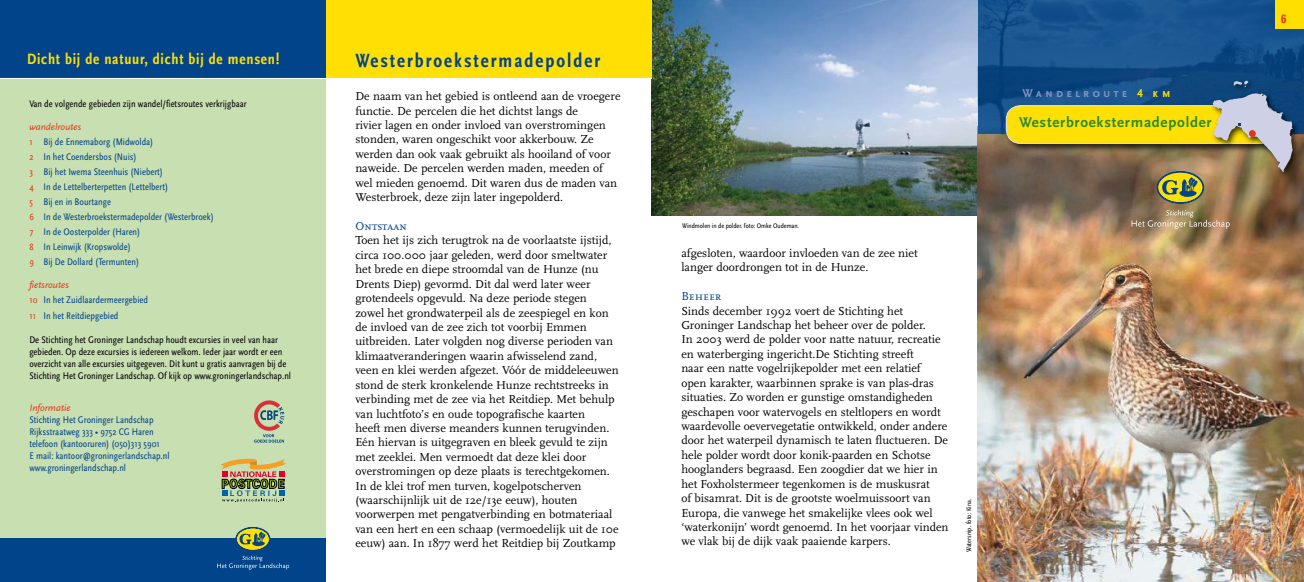
<style>
.page{position:relative;width:1304px;height:582px;background:#fff}
.page>*{position:absolute;margin:0;border:0;box-sizing:border-box;transform-origin:0 0}
.t1{font:20px "Scala Sans Bold Con";letter-spacing:.1em;color:#004489}
.t2{font:15.6px "Scala Sans Bold Con";letter-spacing:.05em;color:#ffdf04}
.t3{font:700 15px "Scala Sans";letter-spacing:.05em;color:#2c8a2d}
.t4{font:12px/14.4px "Scala";color:#000}
.t5{font:12px "Scala Caps";color:#004489}
.t6{font:700 12px "Scala Sans Caps";letter-spacing:.25em;color:#8392be}
.t7{font:700 condensed 12px "Univers";color:#e53517}
.t8{font:10px/15px "Scala Sans Regular Con";color:#014489}
.t9{font:10px/12px "Scala Sans Regular Con";color:#000}
.t10{font:italic 10px "Scala Sans";color:#e53517}
.t11{font:7px "Scala Sans Regular Con";color:#000}
.s1{color:#e53517}
.s2{color:#ffdf04}
</style>
<div class="page">
<div style="left:0;top:0;width:326px;height:581px;background:#014489"></div>
<div style="left:0;top:78px;width:326px;height:459px;background:#c8dfb2"></div>
<svg style="left:217px;top:526px;width:72px;height:43px"></svg>
<svg style="left:220px;top:458px;width:66px;height:43px"></svg>
<div style="left:652px;top:0;width:332px;height:221px;background:linear-gradient(to right,#fff,#fff)"></div>
<img style="left:652px;top:0;width:326px;height:215px">
<img style="left:978px;top:134px;width:326px;height:447px">
<img style="left:978px;top:0;width:326px;height:134px">
<div style="left:326px;top:0;width:326px;height:78px;background:#ffdf04"></div>
<hr style="left:0;top:78px;width:652px;height:1px;background:#fff">
<div style="left:1276px;top:0;width:28px;height:28px;background:#ffdf00"></div>
<div style="left:1004px;top:103px;width:282px;height:51px;background:#000;opacity:.75"></div>
<div style="left:1006px;top:105px;width:270px;height:38px;background:#ffdf04;border-radius:14px"></div>
<div style="left:1006px;top:105px;width:270px;height:39px;border:1px solid #e1e7f4;border-radius:14px"></div>
<div style="left:1209px;top:77px;width:93px;height:103px;background:#000;opacity:.75"></div>
<svg style="left:1234px;top:80px;width:14px;height:7px"></svg>
<img style="left:1213px;top:93px;width:80px;height:79px">
<div style="left:1249px;top:130px;width:7px;height:7px;background:#e53517;border-radius:50%"></div>
<svg style="left:1157px;top:171px;width:47px;height:32px"></svg>
<svg style="left:1132px;top:209px;width:98px;height:20px"></svg>
<svg style="left:254px;top:400px;width:30px;height:42px"></svg>
<p class="t2" style="left:27px;top:51px;width:254px">Dicht bij de natuur, dicht bij de mensen!</p>
<p class="t9" style="left:29px;top:98px;width:219px">Van de volgende gebieden zijn wandel/fietsroutes verkrijgbaar</p>
<p class="t10" style="left:29px;top:121px;width:53px">wandelroutes</p>
<p class="t8" style="left:29px;top:134px;width:186px"><span class="s1">1</span> Bij de Ennemaborg (Midwolda)<br><span class="s1">2</span> In het Coendersbos (Nuis)<br><span class="s1">3</span> Bij het Iwema Steenhuis (Niebert)<br><span class="s1">4</span> In de Lettelberterpetten (Lettelbert)<br><span class="s1">5</span> Bij en in Bourtange<br><span class="s1">6</span> In de Westerbroekstermadepolder (Westerbroek)<br><span class="s1">7</span> In de Oosterpolder (Haren)<br><span class="s1">8</span> In Leinwijk (Kropswolde)<br><span class="s1">9</span> Bij De Dollard (Termunten)</p>
<p class="t10" style="left:29px;top:279px;width:41px">fietsroutes</p>
<p class="t8" style="left:29px;top:292px;width:120px"><span class="s1">10</span> In het Zuidlaardermeergebied<br><span class="s1">11</span> In het Reitdiepgebied</p>
<p class="t9" style="left:29px;top:333px;width:263px">De Stichting het Groninger Landschap houdt excursies in veel van haar gebieden. Op deze excursies is iedereen welkom. Ieder jaar wordt er een overzicht van alle excursies uitgegeven. Dit kunt u gratis aanvragen bij de Stichting Het Groninger Landschap. Of kijk op www.groningerlandschap.nl</p>
<p class="t10" style="left:29px;top:401px;width:43px">Informatie</p>
<p class="t8" style="left:29px;top:413px;width:142px;line-height:12px">Stichting Het Groninger Landschap Rijksstraatweg 333 • 9752 CG Haren telefoon (kantooruren) (050)313 5901<br>E mail: kantoor@groningerlandschap.nl www.groningerlandschap.nl</p>
<h1 class="t1" style="left:355px;top:50px;width:246px">Westerbroekstermadepolder</h1>
<p class="t4" style="left:355px;top:89px;width:267px">De naam van het gebied is ontleend aan de vroegere functie. De percelen die het dichtst langs de<br>rivier lagen en onder invloed van overstromingen stonden, waren ongeschikt voor akkerbouw. Ze werden dan ook vaak gebruikt als hooiland of voor naweide. De percelen werden maden, meeden of wel mieden genoemd. Dit waren dus de maden van Westerbroek, deze zijn later ingepolderd.</p>
<p class="t5" style="left:355px;top:219px;width:53px">Ontstaan</p>
<p class="t4" style="left:355px;top:233px;width:265px">Toen het ijs zich terugtrok na de voorlaatste ijstijd, circa 100.000 jaar geleden, werd door smeltwater het brede en diepe stroomdal van de Hunze (nu Drents Diep) gevormd. Dit dal werd later weer grotendeels opgevuld. Na deze periode stegen zowel het grondwaterpeil als de zeespiegel en kon de invloed van de zee zich tot voorbij Emmen uitbreiden. Later volgden nog diverse perioden van klimaatveranderingen waarin afwisselend zand, veen en klei werden afgezet. Vóór de middeleeuwen stond de sterk kronkelende Hunze rechtstreeks in verbinding met de zee via het Reitdiep. Met behulp van luchtfoto’s en oude topografische kaarten<br>heeft men diverse meanders kunnen terugvinden.<br>Eén hiervan is uitgegraven en bleek gevuld te zijn met zeeklei. Men vermoedt dat deze klei door overstromingen op deze plaats is terechtgekomen.<br>In de klei trof men turven, kogelpotscherven (waarschijnlijk uit de 12e/13e eeuw), houten voorwerpen met pengatverbinding en botmateriaal van een hert en een schaap (vermoedelijk uit de 10e eeuw) aan. In 1877 werd het Reitdiep bij Zoutkamp</p>
<p class="t11" style="left:682px;top:221px;width:119px">Windmolen in de polder. foto: Omke Oudeman.</p>
<p class="t4" style="left:681px;top:246px;width:238px">afgesloten, waardoor invloeden van de zee niet langer doordrongen tot in de Hunze.</p>
<p class="t5" style="left:681px;top:289px;width:41px">Beheer</p>
<p class="t4" style="left:681px;top:303px;width:269px">Sinds december 1992 voert de Stichting het Groninger Landschap het beheer over de polder.<br>In 2003 werd de polder voor natte natuur, recreatie en waterberging ingericht.De Stichting streeft<br>naar een natte vogelrijkepolder met een relatief open karakter, waarbinnen sprake is van plas-dras situaties. Zo worden er gunstige omstandigheden geschapen voor watervogels en steltlopers en wordt waardevolle oevervegetatie ontwikkeld, onder andere door het waterpeil dynamisch te laten fluctueren. De hele polder wordt door konik-paarden en Schotse hooglanders begraasd. Een zoogdier dat we hier in het Foxholstermeer tegenkomen is de muskusrat<br>of bisamrat. Dit is de grootste woelmuissoort van Europa, die vanwege het smakelijke vlees ook wel ‘waterkonijn’ wordt genoemd. In het voorjaar vinden we vlak bij de dijk vaak paaiende karpers.</p>
<p class="t11" style="left:965px;top:551px;width:54px;rotate:-90deg">Watersnip. foto: Kina.</p>
<p class="t6" style="left:1022px;top:86px;width:150px">Wandelroute <span class="s2">4 km</span></p>
<p class="t3" style="left:1019px;top:114px;width:194px">Westerbroekstermadepolder</p>
<p class="t7" style="left:1281px;top:11px;width:7px">6</p>
</div>
